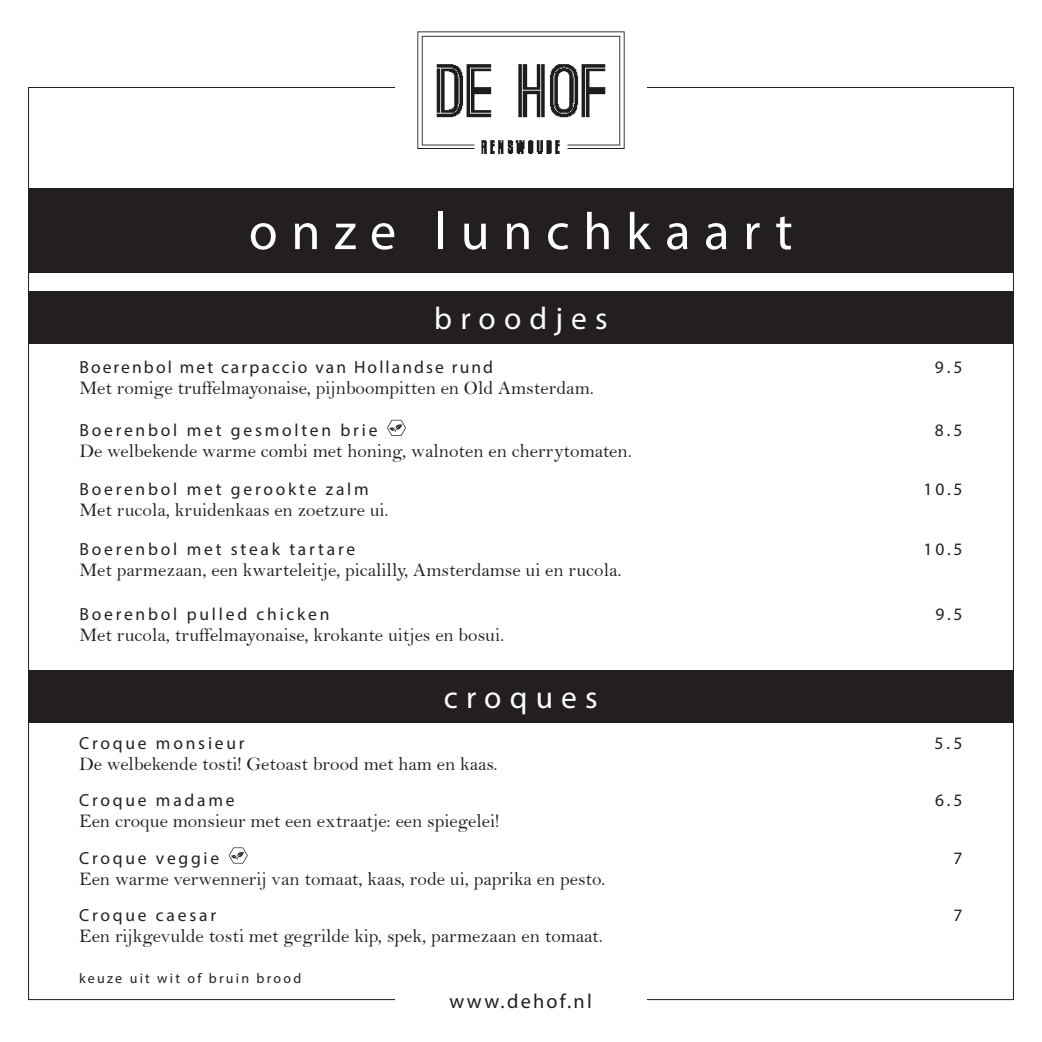
<style>
.page{position:relative;width:1042px;height:1042px;background:#fff}
.page>*{position:absolute;margin:0;border:0;box-sizing:border-box;transform-origin:0 0}
.t1{font:52.5px "Myriad Pro";letter-spacing:.26em;color:#fff}
.t2{font:31.5px "Myriad Pro";letter-spacing:.26em;color:#fff}
.t3{font:20.3px "Myriad Pro";letter-spacing:.11em;color:#231f20}
.t4{font:19.25px "Bell";color:#231f20}
.t5{font:17.5px "Myriad Pro";letter-spacing:.16em;color:#231f20}
.t6{font:17.5px "Myriad Pro";letter-spacing:.12em;color:#231f20}
.t7{font:14px "Myriad Pro";letter-spacing:.16em;color:#231f20}
</style>
<div class="page">
<img style="left:417px;top:31px;width:208px;height:122px">
<div style="left:28px;top:189px;width:985px;height:84px;background:#231f20"></div>
<div style="left:28px;top:291px;width:986px;height:53px;background:#231f20"></div>
<svg style="left:387px;top:420px;width:19px;height:16px"></svg>
<div style="left:28px;top:670px;width:985px;height:52px;background:#231f20"></div>
<svg style="left:229px;top:847px;width:19px;height:16px"></svg>
<p class="t1" style="left:249px;top:199px;width:545px">onze lunchkaart</p>
<p class="t2" style="left:434px;top:299px;width:175px">broodjes</p>
<p class="t6" style="left:79px;top:356px;width:415px">Boerenbol met carpaccio van Hollandse rund</p>
<p class="t5" style="left:934px;top:356px;width:29px">9.5</p>
<p class="t4" style="left:79px;top:376px;width:516px">Met romige truffelmayonaise, pijnboompitten en Old Amsterdam.</p>
<p class="t5" style="left:79px;top:419px;width:300px">Boerenbol met gesmolten brie</p>
<p class="t5" style="left:934px;top:419px;width:29px">8.5</p>
<p class="t4" style="left:79px;top:439px;width:554px">De welbekende warme combi met honing, walnoten en cherrytomaten.</p>
<p class="t5" style="left:79px;top:479px;width:291px">Boerenbol met gerookte zalm</p>
<p class="t5" style="left:923px;top:479px;width:40px">10.5</p>
<p class="t4" style="left:79px;top:499px;width:311px">Met rucola, kruidenkaas en zoetzure ui.</p>
<p class="t5" style="left:79px;top:538px;width:277px">Boerenbol met steak tartare</p>
<p class="t5" style="left:923px;top:538px;width:40px">10.5</p>
<p class="t4" style="left:79px;top:558px;width:544px">Met parmezaan, een kwarteleitje, picalilly, Amsterdamse ui en rucola.</p>
<p class="t5" style="left:79px;top:603px;width:252px">Boerenbol pulled chicken</p>
<p class="t5" style="left:935px;top:603px;width:29px">9.5</p>
<p class="t4" style="left:79px;top:623px;width:426px">Met rucola, truffelmayonaise, krokante uitjes en bosui.</p>
<p class="t2" style="left:444px;top:678px;width:155px">croques</p>
<p class="t5" style="left:79px;top:732px;width:167px">Croque monsieur</p>
<p class="t5" style="left:934px;top:732px;width:29px">5.5</p>
<p class="t4" style="left:79px;top:752px;width:420px">De welbekende tosti! Getoast brood met ham en kaas.</p>
<p class="t5" style="left:79px;top:789px;width:157px">Croque madame</p>
<p class="t5" style="left:935px;top:789px;width:29px">6.5</p>
<p class="t4" style="left:79px;top:809px;width:422px">Een croque monsieur met een extraatje: een spiegelei!</p>
<p class="t5" style="left:79px;top:847px;width:142px">Croque veggie</p>
<p class="t5" style="left:953px;top:847px;width:10px">7</p>
<p class="t4" style="left:79px;top:867px;width:527px">Een warme verwennerij van tomaat, kaas, rode ui, paprika en pesto.</p>
<p class="t5" style="left:79px;top:904px;width:138px">Croque caesar</p>
<p class="t5" style="left:953px;top:904px;width:10px">7</p>
<p class="t4" style="left:79px;top:924px;width:525px">Een rijkgevulde tosti met gegrilde kip, spek, parmezaan en tomaat.</p>
<p class="t7" style="left:79px;top:969px;width:224px">keuze uit wit of bruin brood</p>
<p class="t3" style="left:450px;top:989px;width:144px">www.dehof.nl</p>
</div>
